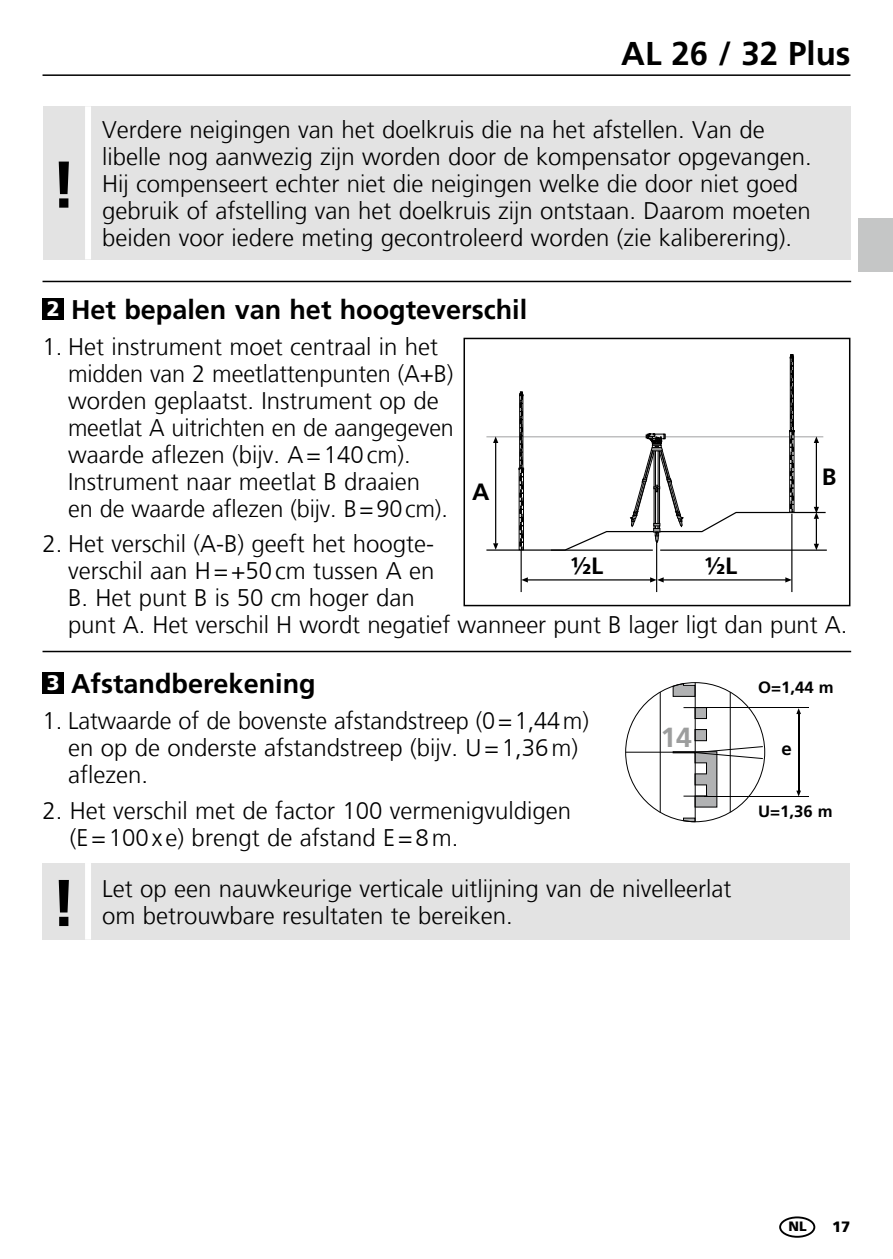
<style>
.page{position:relative;width:893px;height:1259px;background:#fff}
.page>*{position:absolute;margin:0;border:0;box-sizing:border-box;transform-origin:0 0}
.t1{font:700 66px "Frutiger LT Com";color:#000}
.t2{font:700 33px "Frutiger LT Com";color:#000}
.t3{font:700 27.6px "Frutiger LT Com";color:#9c9d9d}
.t4{font:700 27px "Frutiger LT Com";color:#000}
.t5{font:300 24px/27px "Frutiger LT Com";color:#000}
.t6{font:700 23.7px "Frutiger LT Com";color:#000}
.t7{font:700 18.3px "Frutiger LT Com";color:#000}
.t8{font:700 16.5px "Frutiger LT Com";color:#000}
.t9{font:900 15px "Frutiger LT Com";color:#000}
.t10{font:900 13.5px "Frutiger LT Com";color:#000}
.s1{font-weight:900;font-size:21px;color:#fff}
</style>
<div class="page">
<hr style="left:43px;top:74px;width:807px;height:2px;background:#000">
<hr style="left:656px;top:541px;width:1px;height:51px;background:#000">
<hr style="left:663px;top:579px;width:124px;height:1px;background:#000">
<svg style="left:785px;top:577px;width:6px;height:5px"></svg>
<hr style="left:791px;top:514px;width:1px;height:78px;background:#000">
<hr style="left:527px;top:579px;width:125px;height:1px;background:#000">
<svg style="left:650px;top:577px;width:14px;height:5px"></svg>
<svg style="left:522px;top:577px;width:6px;height:5px"></svg>
<hr style="left:521px;top:550px;width:1px;height:42px;background:#000">
<svg style="left:486px;top:354px;width:341px;height:197px"></svg>
<hr style="left:551px;top:549px;width:102px;height:2px;background:#000">
<div style="left:463px;top:338px;width:387px;height:268px;border:2px solid #000"></div>
<div style="left:859px;top:218px;width:34px;height:54px;background:#c5c6c6"></div>
<hr style="left:43px;top:651px;width:808px;height:1px;background:#000">
<div style="left:695px;top:707px;width:11px;height:11px;background:#b1b2b3"></div>
<div style="left:695px;top:707px;width:12px;height:12px;border:1px solid #000"></div>
<div style="left:695px;top:729px;width:11px;height:11px;background:#b1b2b3"></div>
<div style="left:695px;top:729px;width:12px;height:12px;border:1px solid #000"></div>
<svg style="left:672px;top:682px;width:23px;height:15px"></svg>
<svg style="left:683px;top:817px;width:12px;height:5px"></svg>
<hr style="left:695px;top:682px;width:1px;height:139px;background:#000">
<hr style="left:626px;top:751px;width:69px;height:1px;background:#000">
<svg style="left:683px;top:707px;width:21px;height:1px"></svg>
<hr style="left:660px;top:692px;width:1px;height:120px;background:#000">
<hr style="left:730px;top:692px;width:1px;height:120px;background:#000">
<hr style="left:704px;top:707px;width:105px;height:1px;background:#000">
<hr style="left:704px;top:796px;width:105px;height:1px;background:#000">
<hr style="left:798px;top:713px;width:1px;height:78px;background:#000">
<svg style="left:796px;top:708px;width:5px;height:6px"></svg>
<svg style="left:796px;top:790px;width:5px;height:6px"></svg>
<svg style="left:672px;top:746px;width:92px;height:62px"></svg>
<div style="left:43px;top:672px;width:21px;height:21px;background:#000"></div>
<div style="left:43px;top:863px;width:807px;height:76px;background:#e3e3e3"></div>
<div style="left:85px;top:863px;width:6px;height:76px;background:#fff"></div>
<hr style="left:43px;top:281px;width:808px;height:1px;background:#000">
<div style="left:43px;top:298px;width:21px;height:21px;background:#000"></div>
<div style="left:43px;top:106px;width:807px;height:153px;background:#e3e3e3"></div>
<div style="left:85px;top:106px;width:6px;height:153px;background:#fff"></div>
<div style="left:779px;top:1216px;width:36px;height:21px;border:2px solid #000;border-radius:50%"></div>
<h1 class="t1" style="left:51px;top:146px;width:27px">!</h1>
<h2 class="t2" style="left:621px;top:34px;width:231px">AL 26 / 32 Plus</h2>
<p class="t5" style="left:102px;top:116px;width:711px">Verdere neigingen van het doelkruis die na het afstellen. Van de libelle nog aanwezig zijn worden door de kompensator opgevangen.<br>Hij compenseert echter niet die neigingen welke die door niet goed gebruik of afstelling van het doelkruis zijn ontstaan. Daarom moeten beiden voor iedere meting gecontroleerd worden (zie kaliberering).</p>
<p class="t4" style="left:47px;top:294px;width:482px"><span class="s1">2</span> Het bepalen van het hoogteverschil</p>
<p class="t5" style="left:68px;top:333px;width:387px;text-indent:-26px">1. Het instrument moet centraal in het midden van 2 meetlattenpunten (A+B) worden geplaatst. Instrument op de meetlat A uitrichten en de aangegeven waarde aflezen (bijv. A=140cm).<br>Instrument naar meetlat B draaien<br>en de waarde aflezen (bijv. B=90cm).</p>
<p class="t5" style="left:68px;top:530px;width:781px;text-indent:-26px">2. Het verschil (A-B) geeft het hoogte-<br>verschil aan H=+50cm tussen A en<br>B. Het punt B is 50 cm hoger dan<br>punt A. Het verschil H wordt negatief wanneer punt B lager ligt dan punt A.</p>
<p class="t6" style="left:822px;top:462px;width:16px">B</p>
<p class="t6" style="left:472px;top:478px;width:19px">A</p>
<p class="t6" style="left:571px;top:552px;width:34px">½L</p>
<p class="t6" style="left:705px;top:552px;width:34px">½L</p>
<p class="t4" style="left:47px;top:668px;width:270px"><span class="s1">3</span> Afstandberekening</p>
<p class="t5" style="left:68px;top:707px;width:522px;text-indent:-26px">1. Latwaarde of de bovenste afstandstreep (0=1,44m) en op de onderste afstandstreep (bijv. U=1,36m) aflezen.</p>
<p class="t5" style="left:70px;top:797px;width:503px;text-indent:-27px">2. Het verschil met de factor 100 vermenigvuldigen (E=100x e) brengt de afstand E=8m.</p>
<p class="t5" style="left:102px;top:875px;width:631px">Let op een nauwkeurige verticale uitlijning van de nivelleerlat</p>
<p class="t3" style="left:660px;top:721px;width:33px">14</p>
<h1 class="t1" style="left:51px;top:864px;width:27px">!</h1>
<p class="t5" style="left:102px;top:902px;width:412px">om betrouwbare resultaten te bereiken.</p>
<p class="t8" style="left:758px;top:677px;width:77px">O=1,44 m</p>
<p class="t7" style="left:781px;top:737px;width:12px">e</p>
<p class="t8" style="left:758px;top:801px;width:76px">U=1,36 m</p>
<p class="t10" style="left:789px;top:1218px;width:20px">NL</p>
<p class="t9" style="left:832px;top:1217px;width:20px">17</p>
</div>
